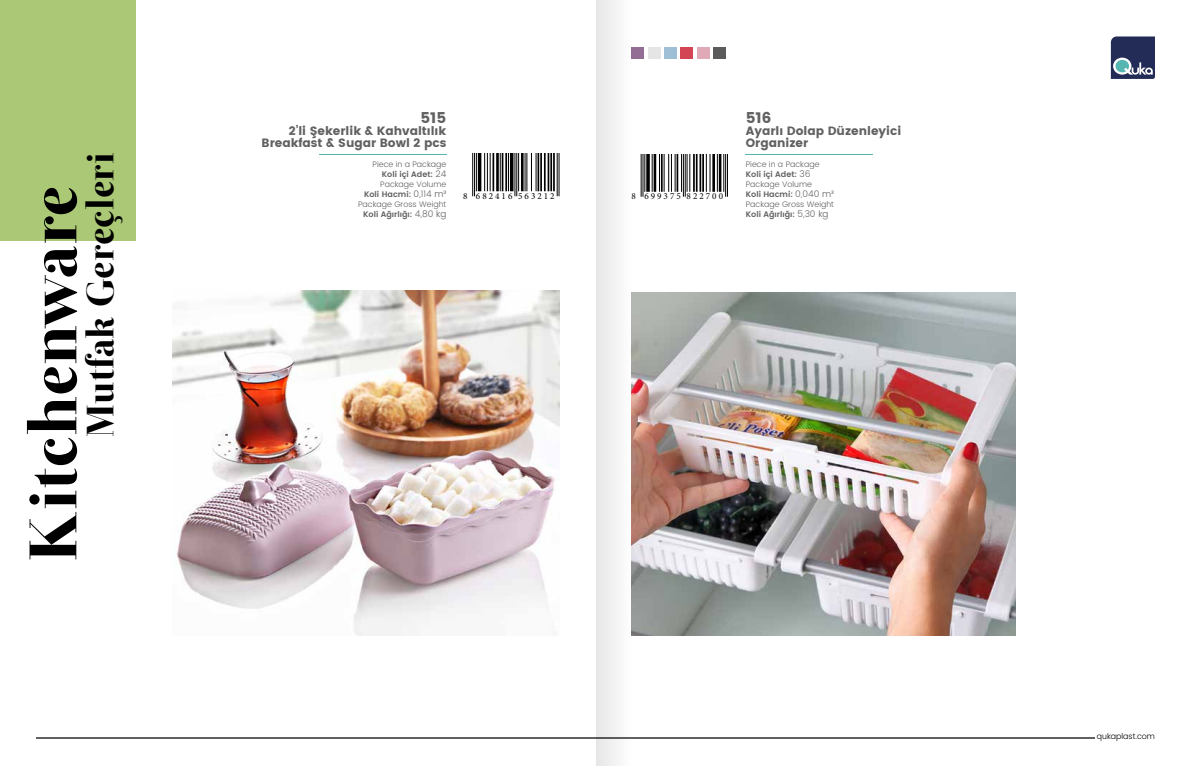
<style>
.page{position:relative;width:1191px;height:766px;background:#fff}
.page>*{position:absolute;margin:0;border:0;box-sizing:border-box;transform-origin:0 0}
.t1{font:66.8px "Otama ep";letter-spacing:-.005em;color:#000}
.t2{font:37.9px "Otama ep";color:#000}
.t3{font:15px "Poppins";color:#616161}
.t4{font:12px/12px "Poppins";color:#616161;text-align:right}
.t5{font:9.2px "Minion Pro";letter-spacing:.22em;color:#000}
.t6{font:300 8px/10px "Poppins";color:#616161;text-align:right}
.t7{font:300 8px "Poppins";color:#000}
.s1{font-weight:600}
.s2{font-size:9px}
</style>
<div class="page">
<svg style="left:1110px;top:36px;width:45px;height:43px;background:#475575"></svg>
<div style="left:631px;top:48px;width:13px;height:11px;background:#946d94"></div>
<div style="left:648px;top:48px;width:12px;height:11px;background:#e5e5e5"></div>
<div style="left:664px;top:48px;width:13px;height:11px;background:#9ebfd5"></div>
<div style="left:680px;top:48px;width:13px;height:11px;background:#d34455"></div>
<div style="left:696px;top:48px;width:13px;height:11px;background:#dfa9b7"></div>
<div style="left:713px;top:48px;width:12px;height:11px;background:#5b5b5b"></div>
<hr style="left:36px;top:737px;width:1058px;height:1px;background:#616161">
<div style="left:0;top:0;width:136px;height:241px;background:#aac875"></div>
<hr style="left:319px;top:154px;width:127px;height:1px;background:#56b6b1">
<img style="left:172px;top:290px;width:387px;height:344px">
<hr style="left:746px;top:154px;width:126px;height:1px;background:#56b6b1">
<img style="left:632px;top:292px;width:384px;height:342px">
<hr style="left:472px;top:154px;width:1px;height:42px;background:#000">
<hr style="left:474px;top:154px;width:1px;height:42px;background:#000">
<hr style="left:476px;top:154px;width:1px;height:37px;background:#000">
<hr style="left:478px;top:154px;width:3px;height:37px;background:#000">
<hr style="left:484px;top:154px;width:1px;height:37px;background:#000">
<hr style="left:487px;top:154px;width:1px;height:37px;background:#000">
<hr style="left:490px;top:154px;width:1px;height:37px;background:#000">
<hr style="left:492px;top:154px;width:2px;height:37px;background:#000">
<hr style="left:496px;top:154px;width:3px;height:37px;background:#000">
<hr style="left:500px;top:154px;width:1px;height:37px;background:#000">
<hr style="left:502px;top:154px;width:1px;height:37px;background:#000">
<hr style="left:505px;top:154px;width:2px;height:37px;background:#000">
<hr style="left:508px;top:154px;width:1px;height:37px;background:#000">
<hr style="left:510px;top:154px;width:3px;height:37px;background:#000">
<hr style="left:514px;top:154px;width:1px;height:42px;background:#000">
<hr style="left:516px;top:154px;width:1px;height:42px;background:#000">
<hr style="left:518px;top:154px;width:1px;height:37px;background:#000">
<hr style="left:521px;top:154px;width:2px;height:37px;background:#000">
<hr style="left:524px;top:154px;width:1px;height:37px;background:#000">
<hr style="left:526px;top:154px;width:1px;height:37px;background:#000">
<hr style="left:531px;top:154px;width:1px;height:37px;background:#000">
<hr style="left:535px;top:154px;width:1px;height:37px;background:#000">
<hr style="left:537px;top:154px;width:2px;height:37px;background:#000">
<hr style="left:540px;top:154px;width:2px;height:37px;background:#000">
<hr style="left:544px;top:154px;width:1px;height:37px;background:#000">
<hr style="left:547px;top:154px;width:2px;height:37px;background:#000">
<hr style="left:550px;top:154px;width:2px;height:37px;background:#000">
<hr style="left:553px;top:154px;width:2px;height:37px;background:#000">
<hr style="left:557px;top:154px;width:1px;height:42px;background:#000">
<hr style="left:558px;top:154px;width:1px;height:42px;background:#000">
<hr style="left:641px;top:154px;width:1px;height:43px;background:#000">
<hr style="left:642px;top:154px;width:1px;height:43px;background:#000">
<hr style="left:644px;top:154px;width:1px;height:38px;background:#000">
<svg style="left:646px;top:154px;width:4px;height:38px"></svg>
<hr style="left:652px;top:154px;width:1px;height:38px;background:#000">
<hr style="left:653px;top:154px;width:3px;height:38px;background:#000">
<hr style="left:659px;top:154px;width:1px;height:38px;background:#000">
<hr style="left:661px;top:154px;width:1px;height:38px;background:#000">
<hr style="left:663px;top:154px;width:1px;height:38px;background:#000">
<hr style="left:668px;top:154px;width:1px;height:38px;background:#000">
<hr style="left:671px;top:154px;width:1px;height:38px;background:#000">
<hr style="left:674px;top:154px;width:1px;height:38px;background:#000">
<hr style="left:676px;top:154px;width:2px;height:38px;background:#000">
<hr style="left:681px;top:154px;width:1px;height:38px;background:#000">
<hr style="left:683px;top:154px;width:1px;height:43px;background:#000">
<hr style="left:685px;top:154px;width:1px;height:43px;background:#000">
<hr style="left:686px;top:154px;width:1px;height:38px;background:#000">
<hr style="left:689px;top:154px;width:1px;height:38px;background:#000">
<hr style="left:693px;top:154px;width:2px;height:38px;background:#000">
<hr style="left:696px;top:154px;width:1px;height:38px;background:#000">
<hr style="left:699px;top:154px;width:2px;height:38px;background:#000">
<hr style="left:702px;top:154px;width:2px;height:38px;background:#000">
<hr style="left:706px;top:154px;width:1px;height:38px;background:#000">
<hr style="left:709px;top:154px;width:1px;height:38px;background:#000">
<hr style="left:712px;top:154px;width:3px;height:38px;background:#000">
<hr style="left:717px;top:154px;width:1px;height:38px;background:#000">
<hr style="left:719px;top:154px;width:2px;height:38px;background:#000">
<hr style="left:723px;top:154px;width:1px;height:38px;background:#000">
<hr style="left:725px;top:154px;width:1px;height:43px;background:#000">
<hr style="left:727px;top:154px;width:1px;height:43px;background:#000">
<div style="left:596px;top:0;width:36px;height:765px;background:#f2f2f2"></div>
<h1 class="t1" style="left:13px;top:561px;width:377px;rotate:-90deg">Kitchenware</h1>
<h2 class="t2" style="left:78px;top:436px;width:286px;rotate:-90deg">Mutfak Gereçleri</h2>
<h3 class="t3" style="left:420px;top:109px;width:27px">515</h3>
<h3 class="t4" style="left:261px;top:125px;width:186px">2’li Şekerlik &amp; Kahvaltılık<br>Breakfast &amp; Sugar Bowl 2 pcs</h3>
<p class="t6" style="left:358px;top:159px;width:90px">Piece in a Package<br><span class="s1">Koli içi Adet:</span> <span class="s2">24<br></span>Package Volume<br><span class="s1">Koli Hacmi:</span> <span class="s2">0,114 m³<br></span>Package Gross Weight<br><span class="s1">Koli Ağırlığı:</span> <span class="s2">4,80 kg</span></p>
<p class="t5" style="left:463px;top:190px;width:93px">8 682416 563212</p>
<p class="t5" style="left:631px;top:190px;width:93px">8 699375 822700</p>
<h3 class="t3" style="left:746px;top:109px;width:27px">516</h3>
<h3 class="t4" style="left:746px;top:125px;width:157px;text-align:left">Ayarlı Dolap Düzenleyici<br>Organizer</h3>
<p class="t6" style="left:746px;top:159px;width:90px;text-align:left">Piece in a Package<br><span class="s1">Koli içi Adet:</span> <span class="s2">36<br></span>Package Volume<br><span class="s1">Koli Hacmi:</span> <span class="s2">0,040 m³<br></span>Package Gross Weight<br><span class="s1">Koli Ağırlığı:</span> <span class="s2">5,30 kg</span></p>
<p class="t7" style="left:1096px;top:730px;width:60px">qukaplast.com</p>
</div>
